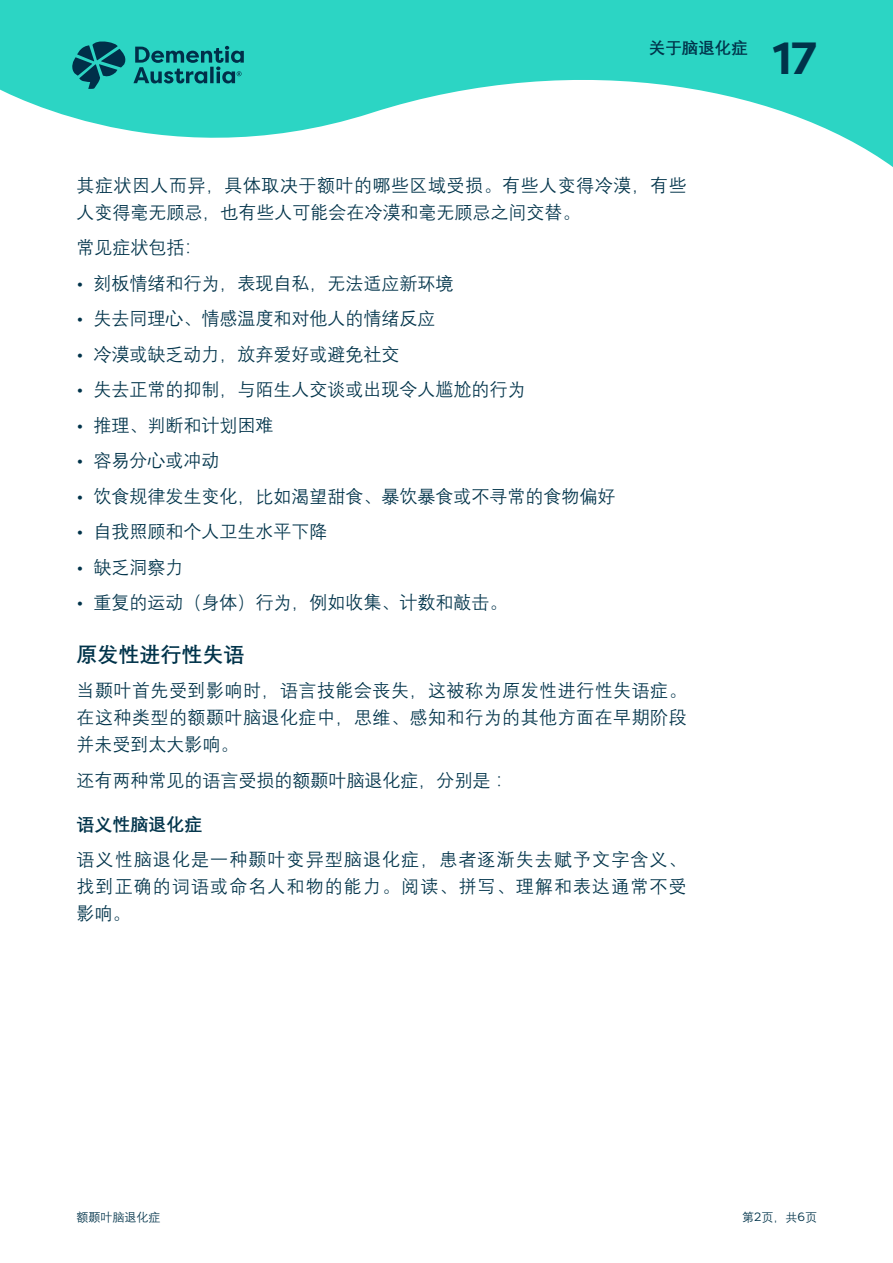
<style>
.page{position:relative;width:893px;height:1263px;background:#fff}
.page>*{position:absolute;margin:0;border:0;box-sizing:border-box;transform-origin:0 0}
.t1{font:700 45px "Filson Pro";color:#00334a}
.t2{font:700 21px "Deng Xian";color:#00334a}
.t3{font:18px/27px "Deng Xian";color:#00334a;text-align:justify}
.t4{font:18px/35.5px "Deng Xian";letter-spacing:.06em;color:#00334a}
.t5{font:18px/27px "Deng Xian";letter-spacing:.03em;color:#00334a}
.t6{font:700 16.5px "Deng Xian";color:#00334a}
.t7{font:12px "Deng Xian";color:#00334a}
.s1{font-family:"Filson Pro"}
.s2{font-weight:700}
</style>
<div class="page">
<svg style="left:0;top:0;width:893px;height:167px;fill:#2cd5c4"></svg>
<svg style="left:72px;top:41px;width:172px;height:48px;background:#1d9d9a"></svg>
<p class="t6" style="left:649px;top:37px;width:101px">关于脑退化症</p>
<h1 class="t1" style="left:773px;top:30px;width:45px">17</h1>
<p class="t5" style="left:77px;top:171px;width:612px">其症状因人而异，具体取决于额叶的哪些区域受损。有些人变得冷漠，有些人变得毫无顾忌，也有些人可能会在冷漠和毫无顾忌之间交替。</p>
<p class="t3" style="left:77px;top:233px;width:128px">常见症状包括：</p>
<p class="t3" style="left:77px;top:269px;width:379px"><span class="s1">•</span> 刻板情绪和行为，表现自私，无法适应新环境</p>
<p class="t3" style="left:77px;top:304px;width:361px"><span class="s1">•</span> 失去同理心、情感温度和对他人的情绪反应</p>
<p class="t3" style="left:77px;top:340px;width:325px"><span class="s1">•</span> 冷漠或缺乏动力，放弃爱好或避免社交</p>
<p class="t3" style="left:77px;top:375px;width:451px"><span class="s1">•</span> 失去正常的抑制，与陌生人交谈或出现令人尴尬的行为</p>
<p class="t3" style="left:77px;top:411px;width:199px"><span class="s1">•</span> 推理、判断和计划困难</p>
<p class="t3" style="left:77px;top:446px;width:145px"><span class="s1">•</span> 容易分心或冲动</p>
<p class="t3" style="left:77px;top:482px;width:541px"><span class="s1">•</span> 饮食规律发生变化，比如渴望甜食、暴饮暴食或不寻常的食物偏好</p>
<p class="t3" style="left:77px;top:517px;width:253px"><span class="s1">•</span> 自我照顾和个人卫生水平下降</p>
<p class="t3" style="left:77px;top:553px;width:109px"><span class="s1">•</span> 缺乏洞察力</p>
<p class="t3" style="left:77px;top:588px;width:433px"><span class="s1">•</span> 重复的运动（身体）行为，例如收集、计数和敲击。</p>
<p class="t2" style="left:77px;top:640px;width:170px">原发性进行性失语</p>
<p class="t3" style="left:77px;top:676px;width:612px">当颞叶首先受到影响时，语言技能会丧失，这被称为原发性进行性失语症。在这种类型的额颞叶脑退化症中，思维、感知和行为的其他方面在早期阶段并未受到太大影响。</p>
<p class="t3" style="left:77px;top:766px;width:438px">还有两种常见的语言受损的额颞叶脑退化症，分别是 ：</p>
<p class="t4" style="left:77px;top:806px;width:612px"><span class="s2">语义性脑退化症<br></span>语义性脑退化是一种颞叶变异型脑退化症，患者逐渐失去赋予文字含义、</p>
<p class="t4" style="left:77px;top:872px;width:612px;line-height:27px">找到正确的词语或命名人和物的能力。阅读、拼写、理解和表达通常不受影响。</p>
<p class="t7" style="left:77px;top:1210px;width:85px">额颞叶脑退化症</p>
<p class="t7" style="left:742px;top:1210px;width:76px">第<span class="s1">2</span>页，共<span class="s1">6</span>页</p>
</div>
